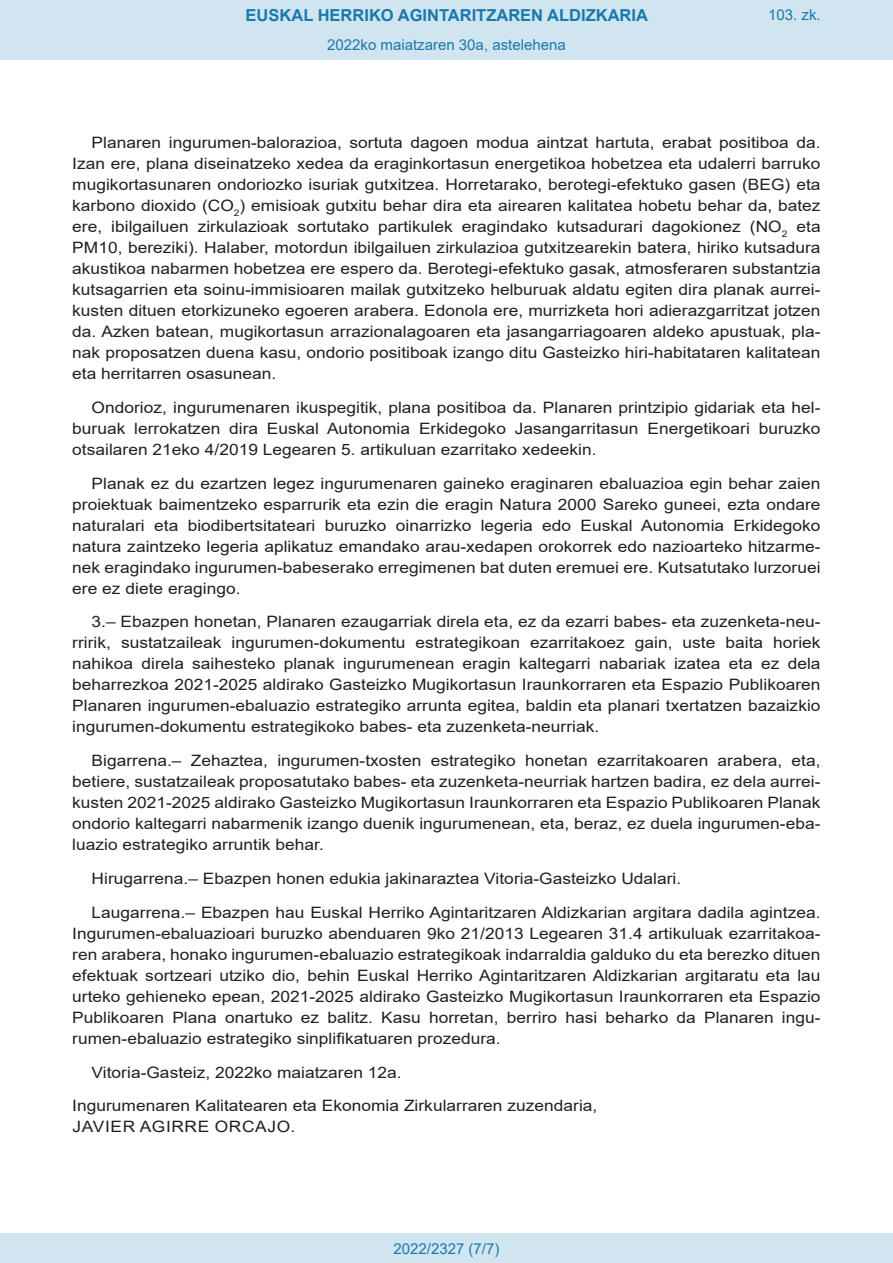
<style>
.page{position:relative;width:893px;height:1263px;background:#fff}
.page>*{position:absolute;margin:0;border:0;box-sizing:border-box;transform-origin:0 0}
.t1{font:700 16.5px "Arial";color:#1879ad}
.BOPVDetalle{font:15.6px/21px "Arial";color:#231f20;text-align:justify;scale:1.11 1}
.BOPVFirmaPuesto{font:15.6px "Arial";color:#231f20;scale:1.11 1}
.BOPVFirmaLugFec{font:15.6px "Arial";color:#231f20;scale:1.11 1}
.BOPVFirmaNombre{font:15.6px "Arial";letter-spacing:.035em;color:#231f20;scale:1.11 1}
.Paginacion_Centro{font:15px "Arial";color:#1879ad}
</style>
<div class="page">
<div style="left:0;top:0;width:893px;height:60px;background:#d0e5f0"></div>
<div style="left:0;top:1233px;width:893px;height:30px;background:#d0e5f0"></div>
<p class="t1" style="left:246px;top:3px;width:404px">EUSKAL HERRIKO AGINTARITZAREN ALDIZKARIA</p>
<p class="Paginacion_Centro" style="left:327px;top:35px;width:240px">2022ko maiatzaren 30a, astelehena</p>
<p class="Paginacion_Centro" style="left:768px;top:5px;width:54px">103. zk.</p>
<p class="BOPVDetalle" style="left:72px;top:132px;width:676px;text-indent:19px">Planaren ingurumen-balorazioa, sortuta dagoen modua aintzat hartuta, erabat positiboa da.<br>Izan ere, plana diseinatzeko xedea da eraginkortasun energetikoa hobetzea eta udalerri barruko mugikortasunaren ondoriozko isuriak gutxitzea. Horretarako, berotegi-efektuko gasen (BEG) eta karbono dioxido (CO<sub>2</sub>) emisioak gutxitu behar dira eta airearen kalitatea hobetu behar da, batez ere, ibilgailuen zirkulazioak sortutako partikulek eragindako kutsadurari dagokionez (NO<sub>2</sub> eta PM10, bereziki). Halaber, motordun ibilgailuen zirkulazioa gutxitzearekin batera, hiriko kutsadura akustikoa nabarmen hobetzea ere espero da. Berotegi-efektuko gasak, atmosferaren substantzia kutsagarrien eta soinu-immisioaren mailak gutxitzeko helburuak aldatu egiten dira planak aurrei&shy;kusten dituen etorkizuneko egoeren arabera. Edonola ere, murrizketa hori adierazgarritzat jotzen da. Azken batean, mugikortasun arrazionalagoaren eta jasangarriagoaren aldeko apustuak, pla&shy;nak proposatzen duena kasu, ondorio positiboak izango ditu Gasteizko hiri-habitataren kalitatean eta herritarren osasunean.</p>
<p class="BOPVDetalle" style="left:72px;top:397px;width:676px;text-indent:19px">Ondorioz, ingurumenaren ikuspegitik, plana positiboa da. Planaren printzipio gidariak eta hel&shy;buruak lerrokatzen dira Euskal Autonomia Erkidegoko Jasangarritasun Energetikoari buruzko otsailaren 21eko 4/2019 Legearen 5. artikuluan ezarritako xedeekin.</p>
<p class="BOPVDetalle" style="left:72px;top:473px;width:676px;text-indent:19px">Planak ez du ezartzen legez ingurumenaren gaineko eraginaren ebaluazioa egin behar zaien proiektuak baimentzeko esparrurik eta ezin die eragin Natura 2000 Sareko guneei, ezta ondare naturalari eta biodibertsitateari buruzko oinarrizko legeria edo Euskal Autonomia Erkidegoko natura zaintzeko legeria aplikatuz emandako arau-xedapen orokorrek edo nazioarteko hitzarme&shy;nek eragindako ingurumen-babeserako erregimenen bat duten eremuei ere. Kutsatutako lurzoruei ere ez diete eragingo.</p>
<p class="BOPVDetalle" style="left:72px;top:611px;width:676px;text-indent:19px">3.– Ebazpen honetan, Planaren ezaugarriak direla eta, ez da ezarri babes- eta zuzenketa-neu&shy;rririk, sustatzaileak ingurumen-dokumentu estrategikoan ezarritakoez gain, uste baita horiek nahikoa direla saihesteko planak ingurumenean eragin kaltegarri nabariak izatea eta ez dela beharrezkoa 2021-2025 aldirako Gasteizko Mugikortasun Iraunkorraren eta Espazio Publikoaren Planaren ingurumen-ebaluazio estrategiko arrunta egitea, baldin eta planari txertatzen bazaizkio ingurumen-dokumentu estrategikoko babes- eta zuzenketa-neurriak.</p>
<p class="BOPVDetalle" style="left:72px;top:750px;width:676px;text-indent:19px">Bigarrena.– Zehaztea, ingurumen-txosten estrategiko honetan ezarritakoaren arabera, eta, betiere, sustatzaileak proposatutako babes- eta zuzenketa-neurriak hartzen badira, ez dela aurrei&shy;kusten 2021-2025 aldirako Gasteizko Mugikortasun Iraunkorraren eta Espazio Publikoaren Planak ondorio kaltegarri nabarmenik izango duenik ingurumenean, eta, beraz, ez duela ingurumen-eba&shy;luazio estrategiko arruntik behar.</p>
<p class="BOPVDetalle" style="left:92px;top:868px;width:533px">Hirugarrena.– Ebazpen honen edukia jakinaraztea Vitoria-Gasteizko Udalari.</p>
<p class="BOPVDetalle" style="left:72px;top:902px;width:676px;text-indent:19px">Laugarrena.– Ebazpen hau Euskal Herriko Agintaritzaren Aldizkarian argitara dadila agintzea.<br>Ingurumen-ebaluazioari buruzko abenduaren 9ko 21/2013 Legearen 31.4 artikuluak ezarritakoa&shy;ren arabera, honako ingurumen-ebaluazio estrategikoak indarraldia galduko du eta berezko dituen efektuak sortzeari utziko dio, behin Euskal Herriko Agintaritzaren Aldizkarian argitaratu eta lau urteko gehieneko epean, 2021-2025 aldirako Gasteizko Mugikortasun Iraunkorraren eta Espazio Publikoaren Plana onartuko ez balitz. Kasu horretan, berriro hasi beharko da Planaren ingu&shy;rumen-ebaluazio estrategiko sinplifikatuaren prozedura.</p>
<p class="BOPVFirmaLugFec" style="left:92px;top:1061px;width:281px">Vitoria-Gasteiz, 2022ko maiatzaren 12a.</p>
<p class="BOPVFirmaPuesto" style="left:72px;top:1095px;width:475px">Ingurumenaren Kalitatearen eta Ekonomia Zirkularraren zuzendaria,</p>
<p class="BOPVFirmaNombre" style="left:73px;top:1116px;width:202px">JAVIER AGIRRE ORCAJO.</p>
<p class="Paginacion_Centro" style="left:393px;top:1238px;width:107px">2022/2327 (7/7)</p>
</div>
